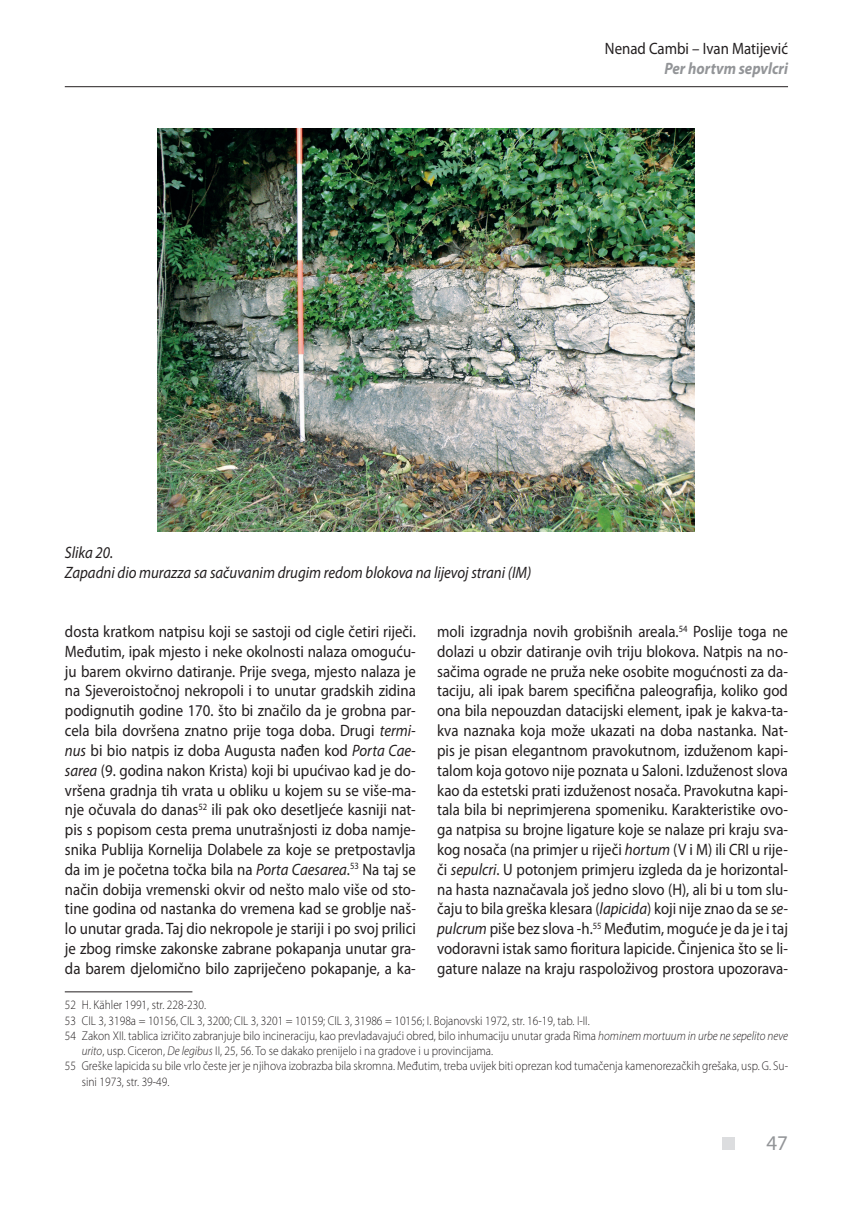
<style>
.page{position:relative;width:853px;height:1213px;background:#fff}
.page>*{position:absolute;margin:0;border:0;box-sizing:border-box;transform-origin:0 0}
.t1{font:21px "Myriad Pro";color:#939598}
.t2{font:16.5px/19.8px "Myriad Pro";color:#231f20;text-align:justify;scale:.9 1}
.t3{font:italic 16.5px/19.8px "Myriad Pro";color:#231f20;scale:.9 1}
.t4{font:italic 700 16.5px "Myriad Pro";color:#939598;scale:.9 1}
.t5{font:300 12.75px "Myriad Pro";color:#231f20;scale:.9 1}
.s1{font-style:italic}
</style>
<div class="page">
<hr style="left:65px;top:86px;width:723px;height:1px;background:#231f20">
<div style="left:722px;top:1136px;width:12px;height:13px;background:#dcdddf"></div>
<hr style="left:65px;top:991px;width:127px;height:1px;background:#231f20">
<img style="left:158px;top:129px;width:537px;height:402px">
<p class="t2" style="left:605px;top:39px;width:205px">Nenad Cambi – Ivan Matijević</p>
<p class="t4" style="left:664px;top:59px;width:139px">Per hortvm sepvlcri</p>
<p class="t3" style="left:65px;top:542px;width:520px">Slika 20.<br>Zapadni dio murazza sa sačuvanim drugim redom blokova na lijevoj strani (IM)</p>
<p class="t2" style="left:65px;top:622px;width:391px">dosta kratkom natpisu koji se sastoji od cigle četiri riječi.<br>Međutim, ipak mjesto i neke okolnosti nalaza omoguću&shy;ju barem okvirno datiranje. Prije svega, mjesto nalaza je na Sjeveroistočnoj nekropoli i to unutar gradskih zidina podignutih godine 170. što bi značilo da je grobna par&shy;cela bila dovršena znatno prije toga doba. Drugi <span class="s1">termi&shy;nus</span> bi bio natpis iz doba Augusta nađen kod <span class="s1">Porta Cae&shy;sarea</span> (9. godina nakon Krista) koji bi upućivao kad je do&shy;vršena gradnja tih vrata u obliku u kojem su se više-ma&shy;nje očuvala do danas<sup>52</sup> ili pak oko desetljeće kasniji nat&shy;pis s popisom cesta prema unutrašnjosti iz doba namje&shy;snika Publija Kornelija Dolabele za koje se pretpostavlja da im je početna točka bila na <span class="s1">Porta Caesarea</span>.<sup>53</sup> Na taj se način dobija vremenski okvir od nešto malo više od sto&shy;tine godina od nastanka do vremena kad se groblje naš&shy;lo unutar grada. Taj dio nekropole je stariji i po svoj prilici je zbog rimske zakonske zabrane pokapanja unutar gra&shy;da barem djelomično bilo zapriječeno pokapanje, a ka-</p>
<p class="t2" style="left:437px;top:622px;width:391px">moli izgradnja novih grobišnih areala.<sup>54</sup> Poslije toga ne dolazi u obzir datiranje ovih triju blokova. Natpis na no&shy;sačima ograde ne pruža neke osobite mogućnosti za da&shy;taciju, ali ipak barem specifična paleografija, koliko god ona bila nepouzdan datacijski element, ipak je kakva-ta&shy;kva naznaka koja može ukazati na doba nastanka. Nat&shy;pis je pisan elegantnom pravokutnom, izduženom kapi&shy;talom koja gotovo nije poznata u Saloni. Izduženost slova kao da estetski prati izduženost nosača. Pravokutna kapi&shy;tala bila bi neprimjerena spomeniku. Karakteristike ovo&shy;ga natpisa su brojne ligature koje se nalaze pri kraju sva&shy;kog nosača (na primjer u riječi <span class="s1">hortum</span> (V i M) ili CRI u rije&shy;či <span class="s1">sepulcri</span>. U potonjem primjeru izgleda da je horizontal&shy;na hasta naznačavala još jedno slovo (H), ali bi u tom slu&shy;čaju to bila greška klesara (<span class="s1">lapicida</span>) koji nije znao da se <span class="s1">se&shy;pulcrum</span> piše bez slova -h.<sup>55</sup> Međutim, moguće je da je i taj vodoravni istak samo fioritura lapicide. Činjenica što se li&shy;gature nalaze na kraju raspoloživog prostora upozorava-</p>
<p class="t5" style="left:65px;top:997px;width:158px">52 H. Kähler 1991, str. 228-230.</p>
<p class="t5" style="left:65px;top:1013px;width:584px">53 CIL 3, 3198a = 10156, CIL 3, 3200; CIL 3, 3201 = 10159; CIL 3, 31986 = 10156; I. Bojanovski 1972, str. 16-19, tab. I-II.</p>
<p class="t5" style="left:65px;top:1028px;width:805px">54 Zakon XII. tablica izričito zabranjuje bilo incineraciju, kao prevladavajući obred, bilo inhumaciju unutar grada Rima <span class="s1">hominem mortuum in urbe ne sepelito neve</span></p>
<p class="t5" style="left:82px;top:1043px;width:458px"><span class="s1">urito</span>, usp. Ciceron, <span class="s1">De legibus</span> II, 25, 56. To se dakako prenijelo i na gradove i u provincijama.</p>
<p class="t5" style="left:65px;top:1059px;width:805px">55 Greške lapicida su bile vrlo česte jer je njihova izobrazba bila skromna. Međutim, treba uvijek biti oprezan kod tumačenja kamenorezačkih grešaka, usp. G. Su-</p>
<p class="t5" style="left:82px;top:1074px;width:99px">sini 1973, str. 39-49.</p>
<p class="t1" style="left:766px;top:1131px;width:23px">47</p>
</div>
